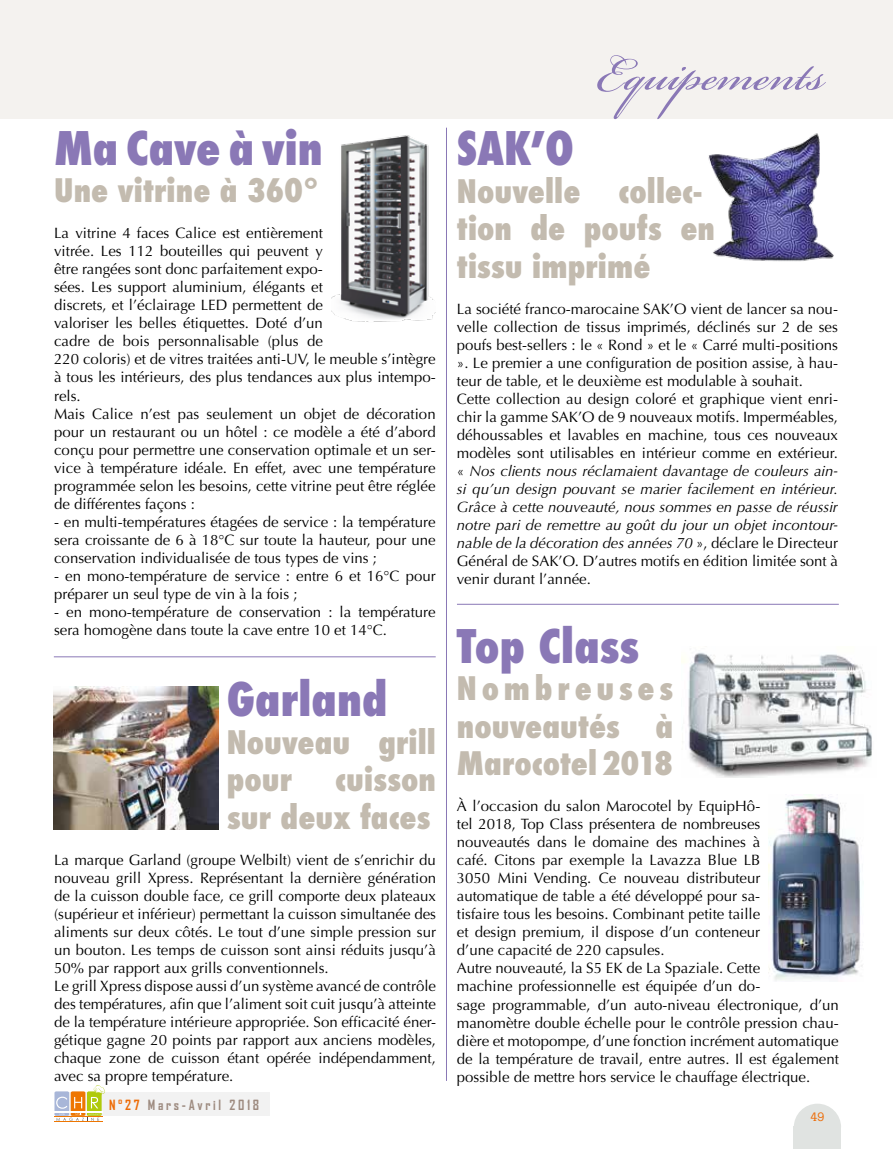
<style>
.page{position:relative;width:893px;height:1149px;background:#fff}
.page>*{position:absolute;margin:0;border:0;box-sizing:border-box;transform-origin:0 0}
.t1{font:73.5px "Bickham Script Pro";letter-spacing:-.005em;color:#8a78b6}
.t2{font:800 condensed 45px "Futura";color:#8a78b6}
.t3{font:800 condensed 31.5px/37.5px "Futura";letter-spacing:.005em;color:#c3bbaf}
.t4{font:15px/18px "Optima";color:#000}
.t5{font:700 13.5px "Agency FB";letter-spacing:.2em;color:#9d8b80}
.t6{font:12px "Boton";color:#ed6b06}
.s1{color:#ed6b06}
.s2{font-style:italic}
</style>
<div class="page">
<div style="left:0;top:0;width:893px;height:119px;background:#f4f2ef"></div>
<svg style="left:794px;top:1104px;width:47px;height:22px"></svg>
<div style="left:794px;top:1126px;width:47px;height:22px;background:#e0e3e1"></div>
<div style="left:55px;top:1092px;width:215px;height:23px;background:#f2f2f2"></div>
<div style="left:54px;top:1090px;width:15px;height:25px;background:#a8b6d8;border-radius:2px"></div>
<hr style="left:54px;top:1110px;width:48px;height:2px;background:#fff">
<hr style="left:54px;top:1116px;width:48px;height:1px;background:#ee7601">
<hr style="left:54px;top:1121px;width:48px;height:1px;background:#ee7601">
<svg style="left:56px;top:1085px;width:49px;height:35px"></svg>
<hr style="left:54px;top:656px;width:382px;height:1px;background:#8a78b6">
<hr style="left:457px;top:603px;width:382px;height:1px;background:#8a78b6">
<hr style="left:446px;top:128px;width:1px;height:952px;background:#8a78b6">
<img style="left:331px;top:135px;width:105px;height:187px">
<img style="left:54px;top:686px;width:164px;height:143px">
<img style="left:708px;top:133px;width:126px;height:129px">
<img style="left:769px;top:794px;width:94px;height:187px">
<img style="left:682px;top:652px;width:190px;height:125px">
<h2 class="t2" style="left:54px;top:117px;width:270px">Ma Cave à vin</h2>
<h3 class="t3" style="left:54px;top:172px;width:268px">Une vitrine à 360°</h3>
<p class="t4" style="left:54px;top:224px;width:383px">La vitrine 4 faces Calice est entièrement<br>vitrée. Les 112 bouteilles qui peuvent y<br>être rangées sont donc parfaitement expo-<br>sées. Les support aluminium, élégants et<br>discrets, et l’éclairage LED permettent de<br>valoriser les belles étiquettes. Doté d’un<br>cadre de bois personnalisable (plus de<br>220 coloris) et de vitres traitées anti-UV, le meuble s’intègre à tous les intérieurs, des plus tendances aux plus intempo&shy;rels.<br>Mais Calice n’est pas seulement un objet de décoration pour un restaurant ou un hôtel : ce modèle a été d’abord conçu pour permettre une conservation optimale et un ser&shy;vice à température idéale. En effet, avec une température programmée selon les besoins, cette vitrine peut être réglée de différentes façons :</p>
<p class="t4" style="left:54px;top:512px;width:383px;text-align:justify">- en multi-températures étagées de service : la température sera croissante de 6 à 18°C sur toute la hauteur, pour une conservation individualisée de tous types de vins ;</p>
<p class="t4" style="left:54px;top:566px;width:383px">- en mono-température de service : entre 6 et 16°C pour préparer un seul type de vin à la fois ;</p>
<p class="t4" style="left:54px;top:602px;width:383px">- en mono-température de conservation : la température sera homogène dans toute la cave entre 10 et 14°C.</p>
<h2 class="t2" style="left:227px;top:668px;width:162px">Garland</h2>
<h3 class="t3" style="left:227px;top:723px;width:211px">Nouveau grill pour</h3>
<h3 class="t3" style="left:227px;top:760px;width:211px;text-align:right">cuisson<br>sur deux faces</h3>
<p class="t4" style="left:54px;top:850px;width:383px">La marque Garland (groupe Welbilt) vient de s’enrichir du nouveau grill Xpress. Représentant la dernière génération de la cuisson double face, ce grill comporte deux plateaux (supérieur et inférieur) permettant la cuisson simultanée des aliments sur deux côtés. Le tout d’une simple pression sur un bouton. Les temps de cuisson sont ainsi réduits jusqu’à 50% par rapport aux grills conventionnels.<br>Le grill Xpress dispose aussi d’un système avancé de contrôle des températures, afin que l’aliment soit cuit jusqu’à atteinte de la température intérieure appropriée. Son efficacité éner&shy;gétique gagne 20 points par rapport aux anciens modèles, chaque zone de cuisson étant opérée indépendamment, avec sa propre température.</p>
<p class="t5" style="left:109px;top:1096px;width:152px"><span class="s1">N°27</span> Mars-Avril 2018</p>
<h1 class="t1" style="left:595px;top:21px;width:231px">Equipements</h1>
<h2 class="t2" style="left:457px;top:118px;width:118px">SAK’O</h2>
<h3 class="t3" style="left:457px;top:172px;width:260px">Nouvelle collec&shy;tion de poufs en tissu imprimé</h3>
<p class="t4" style="left:457px;top:299px;width:383px">La société franco-marocaine SAK’O vient de lancer sa nou&shy;velle collection de tissus imprimés, déclinés sur 2 de ses poufs best-sellers : le « Rond » et le « Carré multi-positions ». Le premier a une configuration de position assise, à hau&shy;teur de table, et le deuxième est modulable à souhait.<br>Cette collection au design coloré et graphique vient enri&shy;chir la gamme SAK’O de 9 nouveaux motifs. Imperméables, déhoussables et lavables en machine, tous ces nouveaux modèles sont utilisables en intérieur comme en extérieur. « <span class="s2">Nos clients nous réclamaient davantage de couleurs ain&shy;si qu’un design pouvant se marier facilement en intérieur.<br>Grâce à cette nouveauté, nous sommes en passe de réussir notre pari de remettre au goût du jour un objet incontour&shy;nable de la décoration des années 70</span> », déclare le Directeur Général de SAK’O. D’autres motifs en édition limitée sont à venir durant l’année.</p>
<h2 class="t2" style="left:457px;top:615px;width:184px">Top Class</h2>
<h3 class="t3" style="left:457px;top:669px;width:218px;text-align:justify">Nombreuses nouveautés à Marocotel 2018</h3>
<p class="t4" style="left:457px;top:797px;width:383px">À l’occasion du salon Marocotel by EquipHô-<br>tel 2018, Top Class présentera de nombreuses<br>nouveautés dans le domaine des machines à<br>café. Citons par exemple la Lavazza Blue LB<br>3050 Mini Vending. Ce nouveau distributeur automatique de table a été développé pour sa-<br>tisfaire tous les besoins. Combinant petite taille<br>et design premium, il dispose d’un conteneur<br>d’une capacité de 220 capsules.<br>Autre nouveauté, la S5 EK de La Spaziale. Cette<br>machine professionnelle est équipée d’un do-<br>sage programmable, d’un auto-niveau électronique, d’un manomètre double échelle pour le contrôle pression chau&shy;dière et motopompe, d’une fonction incrément automatique de la température de travail, entre autres. Il est également possible de mettre hors service le chauffage électrique.</p>
<p class="t6" style="left:810px;top:1109px;width:15px">49</p>
</div>
